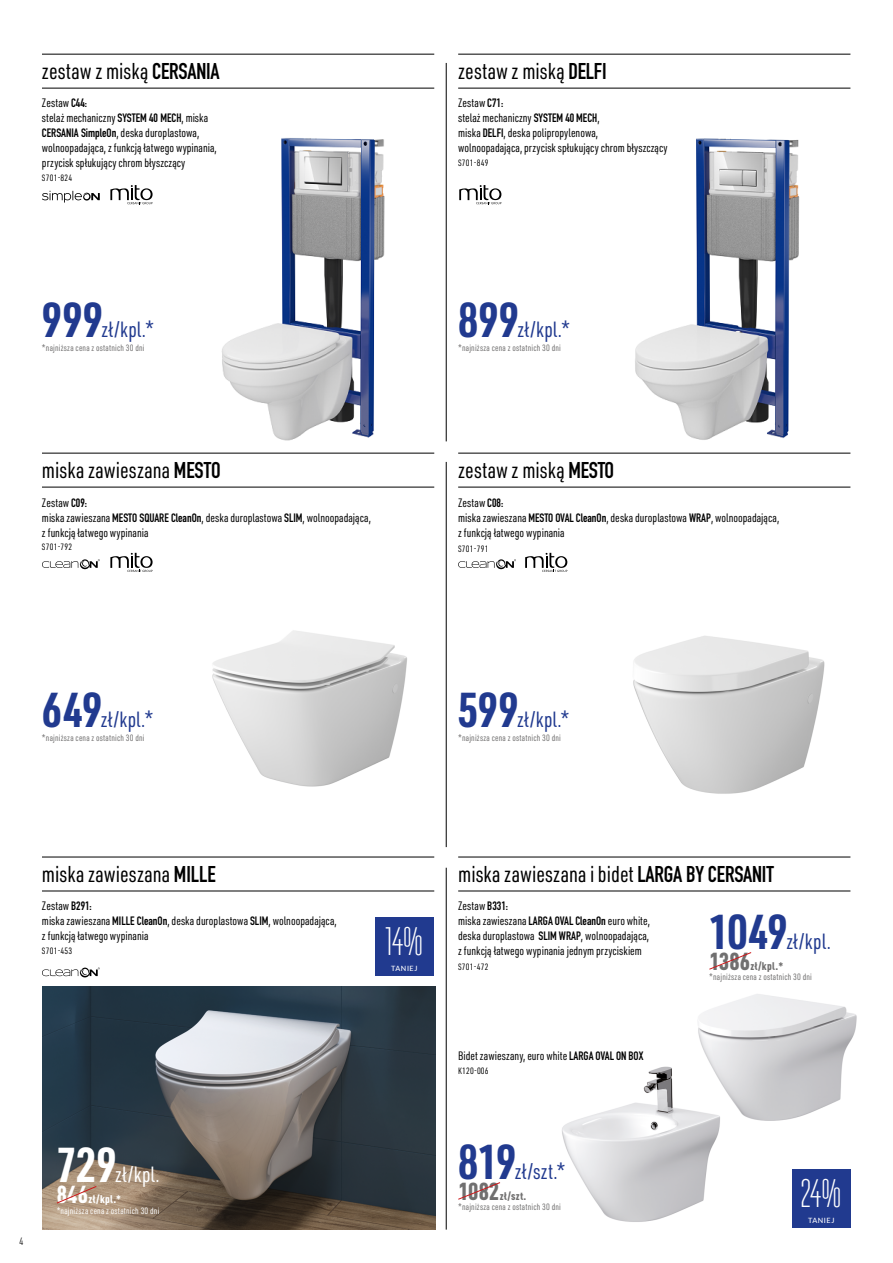
<style>
.page{position:relative;width:893px;height:1263px;background:#fff}
.page>*{position:absolute;margin:0;border:0;box-sizing:border-box;transform-origin:0 0}
.t1{font:700 48px "URWDIN Cond";color:#213a8f}
.t2{font:700 48px "URWDIN Cond";color:#fff}
.t3{font:40.95px "Tulpen One";color:#fff}
.t4{font:900 24.3px "DIN Cond";color:#706f6f}
.t5{font:900 24.3px "DIN Cond";color:#fff}
.t6{font:22.5px "URWDIN Cond";letter-spacing:.005em;color:#000}
.t7{font:21.6px "URWDIN Cond";letter-spacing:.005em;color:#213a8f}
.t8{font:21.6px "URWDIN Cond";color:#fff}
.t9{font:12px/15px "URWDIN Cond";color:#000}
.t10{font:900 10.95px "DIN Cond";letter-spacing:.03em;color:#706f6f}
.t11{font:900 10.95px "DIN Cond";color:#fff}
.t12{font:300 10.5px "URWDIN Cond";color:#000}
.t13{font:9px "URWDIN Cond";letter-spacing:.02em;color:#706f6f}
.t14{font:9px "URWDIN Cond";letter-spacing:.02em;color:#000}
.t15{font:9px "URWDIN Cond";letter-spacing:.02em;color:#fff}
.t16{font:500 7.2px "Lato";letter-spacing:.08em;color:#fff}
.s1{font-family:"DIN Condensed";font-weight:700}
</style>
<div class="page">
<svg style="left:459px;top:185px;width:42px;height:19px"></svg>
<svg style="left:110px;top:553px;width:43px;height:19px"></svg>
<svg style="left:525px;top:553px;width:42px;height:19px"></svg>
<hr style="left:446px;top:63px;width:1px;height:378px;background:#000">
<hr style="left:446px;top:462px;width:1px;height:385px;background:#000">
<hr style="left:446px;top:868px;width:1px;height:361px;background:#000">
<img style="left:698px;top:994px;width:159px;height:127px">
<img style="left:562px;top:1056px;width:169px;height:166px">
<img style="left:222px;top:138px;width:163px;height:303px">
<img style="left:635px;top:138px;width:165px;height:302px">
<hr style="left:42px;top:54px;width:392px;height:1px;background:#000">
<hr style="left:42px;top:88px;width:392px;height:1px;background:#000">
<hr style="left:42px;top:453px;width:392px;height:1px;background:#000">
<hr style="left:42px;top:487px;width:392px;height:1px;background:#000">
<hr style="left:458px;top:54px;width:392px;height:1px;background:#000">
<hr style="left:458px;top:88px;width:392px;height:1px;background:#000">
<hr style="left:458px;top:453px;width:392px;height:1px;background:#000">
<hr style="left:458px;top:487px;width:392px;height:1px;background:#000">
<hr style="left:458px;top:857px;width:392px;height:1px;background:#000">
<hr style="left:458px;top:891px;width:392px;height:1px;background:#000">
<img style="left:633px;top:636px;width:192px;height:158px">
<img style="left:212px;top:630px;width:195px;height:157px">
<img style="left:43px;top:986px;width:392px;height:243px">
<hr style="left:42px;top:857px;width:392px;height:1px;background:#000">
<hr style="left:42px;top:891px;width:392px;height:1px;background:#000">
<div style="left:375px;top:917px;width:59px;height:59px;background:#213a8f"></div>
<div style="left:792px;top:1169px;width:59px;height:59px;background:#213a8f"></div>
<svg style="left:458px;top:1182px;width:43px;height:18px"></svg>
<svg style="left:709px;top:952px;width:43px;height:18px"></svg>
<svg style="left:42px;top:559px;width:58px;height:10px"></svg>
<svg style="left:458px;top:559px;width:58px;height:10px"></svg>
<svg style="left:42px;top:967px;width:58px;height:10px"></svg>
<svg style="left:110px;top:185px;width:43px;height:19px"></svg>
<svg style="left:42px;top:191px;width:58px;height:12px"></svg>
<svg style="left:56px;top:1185px;width:41px;height:19px"></svg>
<h3 class="t6" style="left:42px;top:56px;width:179px">zestaw z miską <span class="s1">CERSANIA</span></h3>
<h3 class="t6" style="left:458px;top:56px;width:150px">zestaw z miską <span class="s1">DELFI</span></h3>
<p class="t9" style="left:42px;top:95px;width:176px">Zestaw <span class="s1">C44:<br></span>stelaż mechaniczny <span class="s1">SYSTEM 40 MECH</span>, miska <span class="s1">CERSANIA SimpleOn</span>, deska duroplastowa, wolnoopadająca, z funkcją łatwego wypinania, przycisk spłukujący chrom błyszczący</p>
<p class="t14" style="left:42px;top:172px;width:32px">S701-824</p>
<p class="t9" style="left:458px;top:95px;width:211px">Zestaw <span class="s1">C71:<br></span>stelaż mechaniczny <span class="s1">SYSTEM 40 MECH</span>,<br>miska <span class="s1">DELFI</span>, deska polipropylenowa,<br>wolnoopadająca, przycisk spłukujący chrom błyszczący</p>
<p class="t14" style="left:458px;top:157px;width:32px">S701-849</p>
<h1 class="t1" style="left:42px;top:287px;width:63px">999</h1>
<h3 class="t7" style="left:102px;top:315px;width:54px">zł/kpl.*</h3>
<p class="t13" style="left:42px;top:341px;width:104px">*najniższa cena z ostatnich 30 dni</p>
<h1 class="t1" style="left:458px;top:287px;width:62px">899</h1>
<h3 class="t7" style="left:517px;top:315px;width:54px">zł/kpl.*</h3>
<p class="t13" style="left:458px;top:341px;width:104px">*najniższa cena z ostatnich 30 dni</p>
<h3 class="t6" style="left:42px;top:455px;width:180px">miska zawieszana <span class="s1">MESTO</span></h3>
<h3 class="t6" style="left:458px;top:455px;width:158px">zestaw z miską <span class="s1">MESTO</span></h3>
<p class="t9" style="left:42px;top:495px;width:330px">Zestaw <span class="s1">C09:<br></span>miska zawieszana <span class="s1">MESTO SQUARE CleanOn</span>, deska duroplastowa <span class="s1">SLIM</span>, wolnoopadająca, z funkcją łatwego wypinania</p>
<p class="t14" style="left:42px;top:541px;width:32px">S701-792</p>
<p class="t9" style="left:458px;top:495px;width:323px">Zestaw <span class="s1">C08:<br></span>miska zawieszana <span class="s1">MESTO OVAL CleanOn</span>, deska duroplastowa <span class="s1">WRAP</span>, wolnoopadająca, z funkcją łatwego wypinania</p>
<p class="t14" style="left:458px;top:543px;width:32px">S701-791</p>
<h1 class="t1" style="left:42px;top:678px;width:62px">649</h1>
<h1 class="t1" style="left:458px;top:678px;width:62px">599</h1>
<h3 class="t7" style="left:101px;top:705px;width:54px">zł/kpl.*</h3>
<h3 class="t7" style="left:517px;top:705px;width:54px">zł/kpl.*</h3>
<p class="t13" style="left:42px;top:732px;width:104px">*najniższa cena z ostatnich 30 dni</p>
<p class="t13" style="left:458px;top:732px;width:104px">*najniższa cena z ostatnich 30 dni</p>
<h3 class="t6" style="left:42px;top:859px;width:175px">miska zawieszana <span class="s1">MILLE</span></h3>
<p class="t9" style="left:42px;top:898px;width:296px">Zestaw <span class="s1">B291:<br></span>miska zawieszana <span class="s1">MILLE CleanOn</span>, deska duroplastowa <span class="s1">SLIM</span>, wolnoopadająca, z funkcją łatwego wypinania</p>
<p class="t14" style="left:42px;top:944px;width:32px">S701-453</p>
<p class="t12" style="left:19px;top:1235px;width:6px">4</p>
<h1 class="t2" style="left:57px;top:1133px;width:62px">729</h1>
<h3 class="t8" style="left:115px;top:1160px;width:46px">zł/kpl.</h3>
<h3 class="t5" style="left:57px;top:1179px;width:33px">846</h3>
<p class="t11" style="left:89px;top:1193px;width:34px">zł/kpl.*</p>
<p class="t15" style="left:57px;top:1205px;width:104px">*najniższa cena z ostatnich 30 dni</p>
<h2 class="t3" style="left:385px;top:919px;width:38px">14%</h2>
<p class="t16" style="left:391px;top:963px;width:28px">TANIEJ</p>
<h3 class="t6" style="left:458px;top:859px;width:317px">miska zawieszana i bidet <span class="s1">LARGA BY CERSANIT</span></h3>
<p class="t9" style="left:458px;top:898px;width:193px">Zestaw <span class="s1">B331:<br></span>miska zawieszana <span class="s1">LARGA OVAL CleanOn</span> euro white, deska duroplastowa <span class="s1">SLIM WRAP</span>, wolnoopadająca, z funkcją łatwego wypinania jednym przyciskiem</p>
<p class="t14" style="left:458px;top:961px;width:32px">S701-472</p>
<p class="t9" style="left:458px;top:1048px;width:187px">Bidet zawieszany, euro white <span class="s1">LARGA OVAL ON BOX</span></p>
<p class="t14" style="left:458px;top:1064px;width:32px">K120-006</p>
<h1 class="t1" style="left:458px;top:1129px;width:60px">819</h1>
<h3 class="t7" style="left:515px;top:1157px;width:52px">zł/szt.*</h3>
<h3 class="t4" style="left:458px;top:1176px;width:43px">1082</h3>
<p class="t10" style="left:500px;top:1189px;width:28px">zł/szt.</p>
<p class="t13" style="left:458px;top:1201px;width:104px">*najniższa cena z ostatnich 30 dni</p>
<h1 class="t1" style="left:709px;top:899px;width:80px">1049</h1>
<h3 class="t7" style="left:786px;top:927px;width:46px">zł/kpl.</h3>
<h3 class="t4" style="left:709px;top:946px;width:42px">1386</h3>
<p class="t10" style="left:750px;top:959px;width:34px">zł/kpl.*</p>
<p class="t13" style="left:709px;top:971px;width:104px">*najniższa cena z ostatnich 30 dni</p>
<h2 class="t3" style="left:801px;top:1171px;width:41px">24%</h2>
<p class="t16" style="left:808px;top:1215px;width:28px">TANIEJ</p>
</div>
